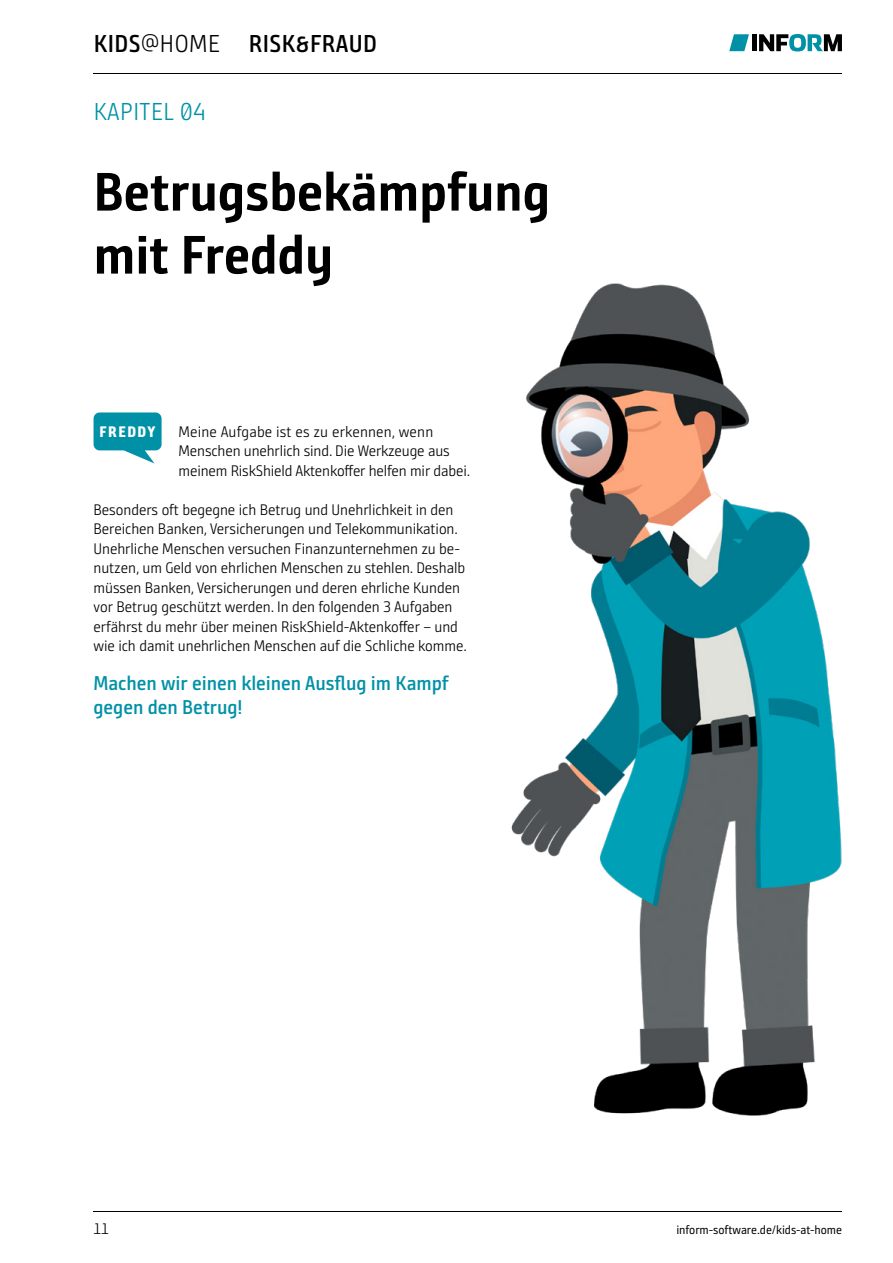
<style>
.page{position:relative;width:893px;height:1263px;background:#fff}
.page>*{position:absolute;margin:0;border:0;box-sizing:border-box;transform-origin:0 0}
.t1{font:700 54px/63px "Bunday Sans Pro SG";letter-spacing:-.005em;color:#000}
.t2{font:700 24.45px "Bunday Sans Pro SG Se";letter-spacing:.02em;color:#000}
.t3{font:24.45px "Bunday Sans Pro SG Se Ligh";letter-spacing:.02em;color:#0091a7}
.t4{font:700 19.95px/24px "Bunday Sans Pro SG Se";letter-spacing:-.005em;color:#0091a7}
.t5{font:15.3px/19.5px "Bunday Sans Pro SG Se Ligh";letter-spacing:-.005em;color:#000}
.t6{font:700 expanded 15.3px "Bunday Sans Pro SG";letter-spacing:.1em;color:#fff}
.t7{font:12.15px "Bunday Sans Pro SG";letter-spacing:-.005em;color:#000}
.s1{font-family:"Bunday Sans Pro SG Se Ligh";font-weight:400}
</style>
<div class="page">
<hr style="left:94px;top:74px;width:748px;height:1px;background:#000">
<svg style="left:729px;top:34px;width:20px;height:17px"></svg>
<svg style="left:759px;top:34px;width:83px;height:17px"></svg>
<div style="left:752px;top:34px;width:5px;height:17px;background:#000"></div>
<hr style="left:94px;top:1211px;width:748px;height:1px;background:#000">
<img style="left:511px;top:283px;width:331px;height:833px">
<svg style="left:94px;top:412px;width:68px;height:51px"></svg>
<h2 class="t2" style="left:94px;top:28px;width:285px">KIDS<span class="s1">@HOME</span> RISK&amp;FRAUD</h2>
<h2 class="t3" style="left:94px;top:96px;width:114px">KAPITEL 04</h2>
<h1 class="t1" style="left:94px;top:159px;width:458px">Betrugsbekämpfung mit Freddy</h1>
<p class="t5" style="left:179px;top:421px;width:293px">Meine Aufgabe ist es zu erkennen, wenn<br>Menschen unehrlich sind. Die Werkzeuge aus meinem RiskShield Aktenkoffer helfen mir dabei.</p>
<p class="t5" style="left:94px;top:499px;width:375px">Besonders oft begegne ich Betrug und Unehrlichkeit in den Bereichen Banken, Versicherungen und Telekommunikation.<br>Unehrliche Menschen versuchen Finanzunternehmen zu be&shy;nutzen, um Geld von ehrlichen Menschen zu stehlen. Deshalb müssen Banken, Versicherungen und deren ehrliche Kunden vor Betrug geschützt werden. In den folgenden 3 Aufgaben erfährst du mehr über meinen RiskShield-Aktenkoffer – und wie ich damit unehrlichen Menschen auf die Schliche komme.</p>
<h3 class="t4" style="left:94px;top:671px;width:357px">Machen wir einen kleinen Ausflug im Kampf gegen den Betrug!</h3>
<p class="t6" style="left:100px;top:421px;width:57px">FREDDY</p>
<p class="t5" style="left:94px;top:1219px;width:17px">11</p>
<p class="t7" style="left:676px;top:1222px;width:167px">inform-software.de/kids-at-home</p>
</div>
